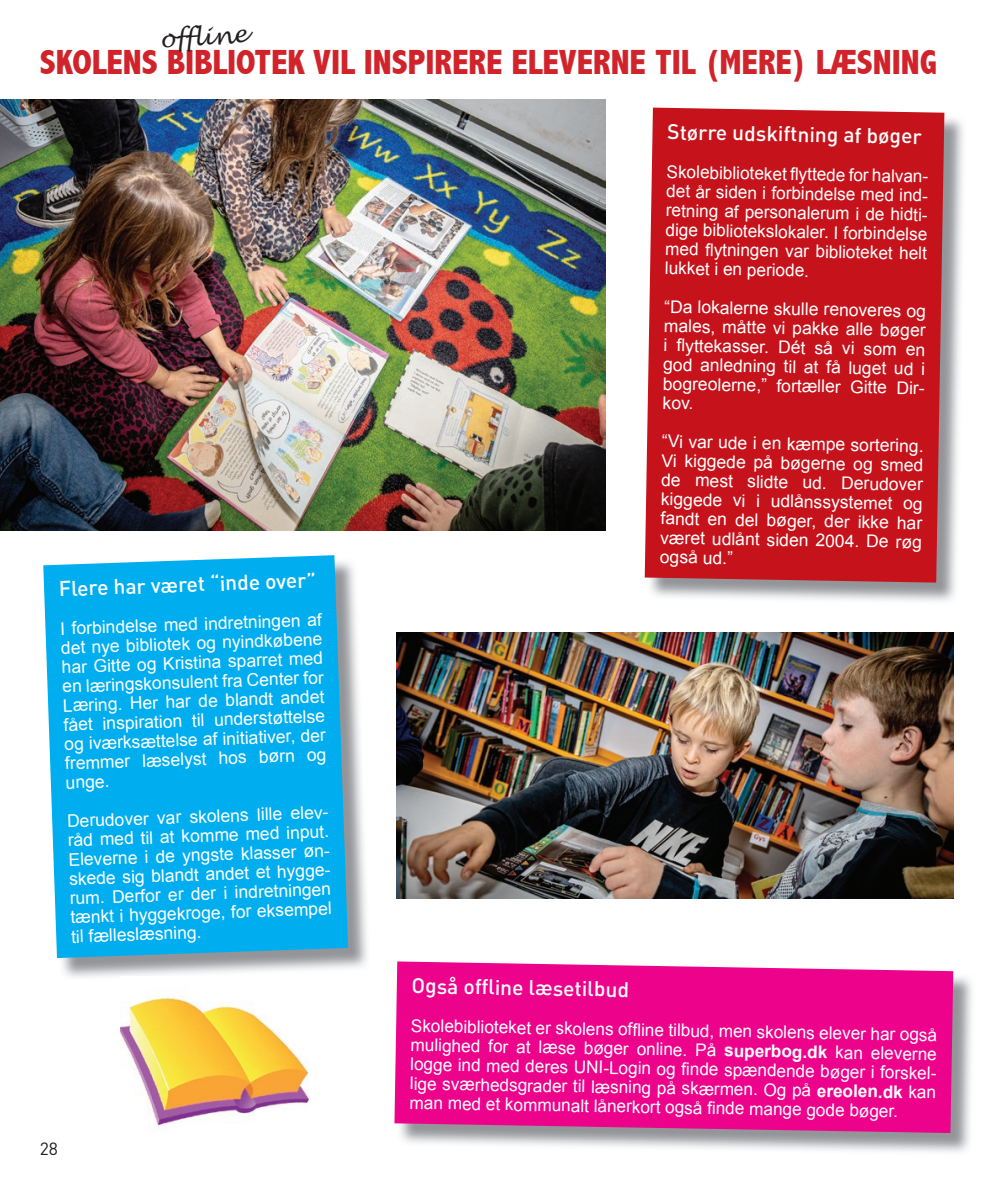
<style>
.page{position:relative;width:993px;height:1191px;background:#fff}
.page>*{position:absolute;margin:0;border:0;box-sizing:border-box;transform-origin:0 0}
.t1{font:800 condensed 35px "Abadi";color:#d1232a}
.t2{font:italic 23.97px "Lucida Handwriting";color:#231f20}
.t3{font:500 21px "DIN";color:#fff}
.t4{font:17.5px/19.2px "Arial";color:#fff}
.t5{font:17.5px "DIN";color:#231f20}
.s1{font-weight:700}
</style>
<div class="page">
<img style="left:650px;top:112px;width:313px;height:489px">
<div style="left:644px;top:108px;width:300px;height:474px;background:#c6131b"></div>
<img style="left:57px;top:563px;width:310px;height:414px">
<svg style="left:43px;top:555px;width:305px;height:403px;background:#0eb0ed"></svg>
<img style="left:0;top:99px;width:605px;height:431px">
<img style="left:396px;top:632px;width:556px;height:266px">
<img style="left:400px;top:971px;width:572px;height:181px">
<div style="left:394px;top:961px;width:558px;height:172px;background:#ed028c"></div>
<img style="left:120px;top:976px;width:201px;height:150px">
<h2 class="t2" style="left:159px;top:25px;width:89px;rotate:-4deg">offline</h2>
<h1 class="t1" style="left:40px;top:42px;width:898px">SKOLENS BIBLIOTEK VIL INSPIRERE ELEVERNE TIL (MERE) LÆSNING</h1>
<p class="t3" style="left:58px;top:575px;width:259px;rotate:-2deg">Flere har været “inde over”</p>
<p class="t4" style="left:60px;top:619px;width:263px;text-align:justify;rotate:-2deg">I forbindelse med indretningen af det nye bibliotek og nyindkøbene har Gitte og Kristina sparret med en læringskonsulent fra Center for Læring. Her har de blandt andet fået inspiration til understøttelse og iværksættelse af initiativer, der fremmer læselyst hos børn og unge.</p>
<p class="t4" style="left:67px;top:811px;width:266px;rotate:-2deg">Derudover var skolens lille elev&shy;råd med til at komme med input.<br>Ele verne i de yngste klasser øn&shy;skede sig blandt andet et hygge&shy;rum. Derfor er der i indretningen tænkt i hygge kroge, for eksempel til fælleslæsning.</p>
<p class="t5" style="left:40px;top:1137px;width:20px">28</p>
<p class="t3" style="left:667px;top:118px;width:256px;rotate:1deg">Større udskiftning af bøger</p>
<p class="t4" style="left:666px;top:162px;width:274px;rotate:1deg">Skolebiblioteket fl yttede for halvan&shy;det år siden i forbindelse med ind&shy;retning af personalerum i de hidti&shy;dige biblioteks lokaler. I forbindelse med fl ytningen var biblioteket helt lukket i en periode.</p>
<p class="t4" style="left:664px;top:297px;width:266px;rotate:1deg">“Da lokalerne skulle renoveres og males, måtte vi pakke alle bøger i fl yttekasser. Dét så vi som en god anled ning til at få luget ud i bogreo lerne,” fortæller Gitte Dir&shy;kov.</p>
<p class="t4" style="left:662px;top:432px;width:263px;text-align:justify;rotate:1deg">“Vi var ude i en kæmpe sortering.<br>Vi kiggede på bøgerne og smed de mest slidte ud. Derudover kiggede vi i udlånssystemet og fandt en del bøger, der ikke har været udlånt siden 2004. De røg også ud.”</p>
<p class="t3" style="left:412px;top:972px;width:219px;rotate:1deg">Også offl ine læsetilbud</p>
<p class="t4" style="left:411px;top:1016px;width:539px;rotate:1deg">Skolebiblioteket er skolens offl ine tilbud, men skolens elever har også mulighed for at læse bøger online. På <span class="s1">superbog.dk</span> kan eleverne logge ind med deres UNI-Login og fi nde spændende bøger i forskel&shy;lige sværhedsgrader til læsning på skærmen. Og på <span class="s1">ereolen.dk</span> kan man med et kommunalt lånerkort også fi nde mange gode bøger.</p>
</div>
